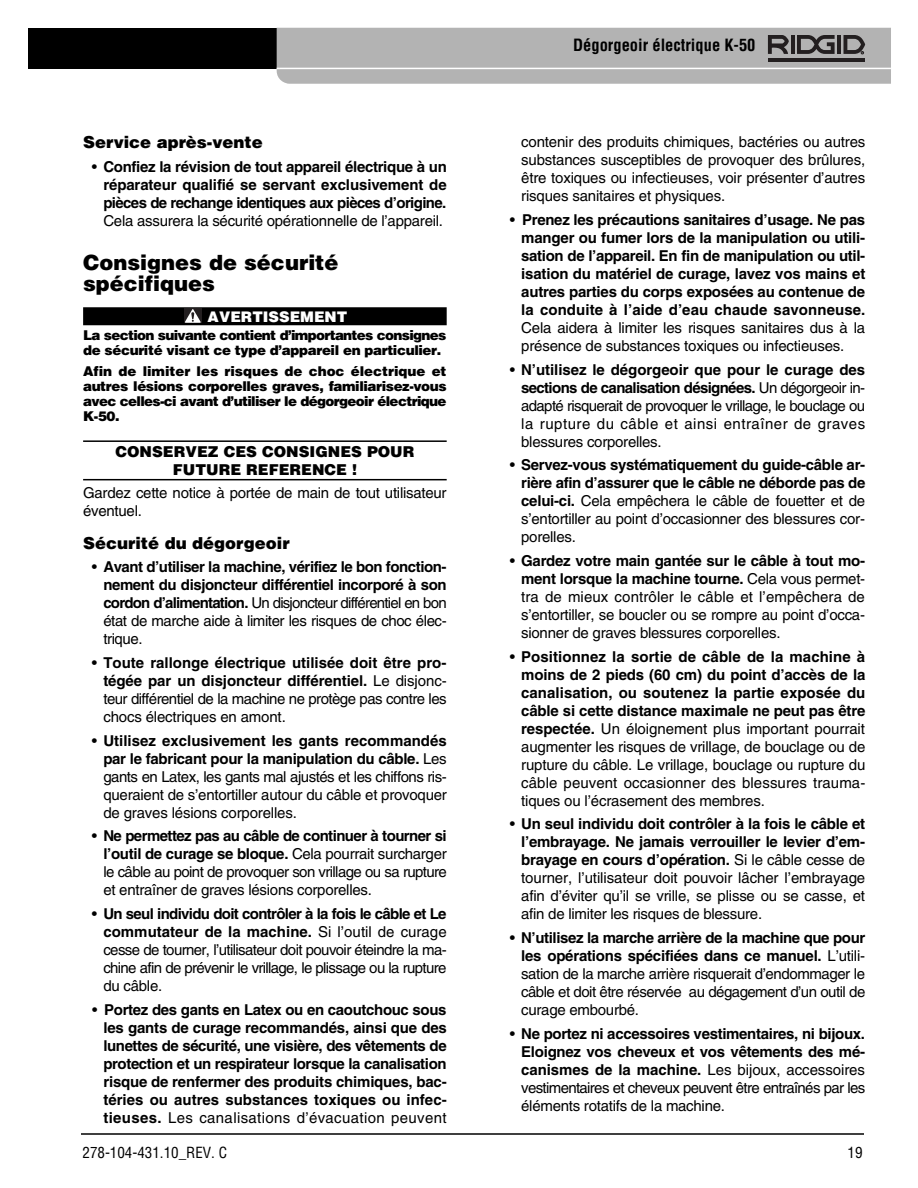
<style>
.page{position:relative;width:918px;height:1188px;background:#fff}
.page>*{position:absolute;margin:0;border:0;box-sizing:border-box;transform-origin:0 0}
.t1{font:900 21px/21px "Helvetica LT Std";color:#000}
.t2{font:900 16.5px "Helvetica LT Std";color:#000}
.t3{font:700 condensed 16.5px "Helvetica LT Std";color:#000}
.t4{font:15px/18px "Helvetica LT Std";letter-spacing:-.015em;color:#000;text-align:justify}
.t5{font:700 15px/18px "Helvetica LT Std";letter-spacing:-.02em;color:#000;text-align:justify}
.t6{font:900 15px/18px "Helvetica LT Std";color:#000;text-align:center}
.t7{font:condensed 15px "Helvetica LT Std";color:#000}
.t8{font:900 14.7px "Helvetica LT Std";color:#fff}
.t9{font:900 13.5px/15px "Helvetica LT Std";letter-spacing:-.05em;color:#000}
.s1{font-weight:400}
.s2{font-weight:700}
</style>
<div class="page">
<hr style="left:81px;top:1133px;width:783px;height:2px;background:#000">
<div style="left:28px;top:28px;width:427px;height:41px;background:#000"></div>
<svg style="left:277px;top:28px;width:614px;height:56px;background:#afafaf"></svg>
<div style="left:83px;top:307px;width:364px;height:18px;background:#000"></div>
<hr style="left:83px;top:440px;width:364px;height:2px;background:#000">
<hr style="left:83px;top:479px;width:364px;height:1px;background:#000">
<div style="left:184px;top:308px;width:17px;height:15px;background:#231f20"></div>
<svg style="left:185px;top:309px;width:16px;height:14px"></svg>
<p class="t2" style="left:83px;top:136px;width:181px">Service après-vente</p>
<p class="t5" style="left:103px;top:159px;width:345px;text-indent:-11px"><span class="s1">•</span> Confiez la révision de tout appareil électrique à un réparateur qualifié se servant exclusivement de pièces de rechange identiques aux pièces d’origine.</p>
<p class="t4" style="left:103px;top:213px;width:341px">Cela assurera la sécurité opérationnelle de l’appareil.</p>
<h1 class="t1" style="left:83px;top:254px;width:257px">Consignes de sécurité spécifiques</h1>
<p class="t8" style="left:208px;top:311px;width:141px">AVERTISSEMENT</p>
<p class="t9" style="left:83px;top:329px;width:365px">La section suivante contient d’importantes consignes de sécurité visant ce type d’appareil en particulier.</p>
<p class="t9" style="left:83px;top:365px;width:365px;text-align:justify">Afin de limiter les risques de choc électrique et autres lésions corporelles graves, familiarisez-vous avec celles-ci avant d’utiliser le dégorgeoir électrique K-50.</p>
<p class="t6" style="left:115px;top:444px;width:301px">CONSERVEZ CES CONSIGNES POUR<br>FUTURE REFERENCE !</p>
<p class="t4" style="left:83px;top:485px;width:365px">Gardez cette notice à portée de main de tout utilisateur éventuel.</p>
<p class="t2" style="left:83px;top:537px;width:208px">Sécurité du dégorgeoir</p>
<p class="t5" style="left:103px;top:559px;width:345px;text-indent:-11px"><span class="s1">•</span> Avant d’utiliser la machine, vérifiez le bon fonction&shy;nement du disjoncteur différentiel incorporé à son cordon d’alimentation. <span class="s1">Un disjoncteur différentiel en bon état de marche aide à limiter les risques de choc élec&shy;trique.</span></p>
<p class="t4" style="left:103px;top:655px;width:345px;text-indent:-11px">• <span class="s2">Toute rallonge électrique utilisée doit être pro&shy;tégée par un disjoncteur différentiel.</span> Le disjonc&shy;teur différentiel de la machine ne protège pas contre les chocs électriques en amont.</p>
<p class="t4" style="left:103px;top:733px;width:345px;text-indent:-11px">• <span class="s2">Utilisez exclusivement les gants recommandés par le fabricant pour la manipulation du câble.</span> Les gants en Latex, les gants mal ajustés et les chiffons ris&shy;queraient de s’entortiller autour du câble et provoquer de graves lésions corporelles.</p>
<p class="t4" style="left:103px;top:829px;width:345px;text-indent:-11px">• <span class="s2">Ne permettez pas au câble de continuer à tourner si l’outil de curage se bloque.</span> Cela pourrait surcharger le câble au point de provoquer son vrillage ou sa rupture et entraîner de graves lésions corporelles.</p>
<p class="t4" style="left:103px;top:906px;width:345px;text-indent:-11px">• <span class="s2">Un seul individu doit contrôler à la fois le câble et Le commutateur de la machine.</span> Si l’outil de curage cesse de tourner, l’utilisateur doit pouvoir éteindre la ma&shy;chine afin de prévenir le vrillage, le plissage ou la rupture du câble.</p>
<p class="t5" style="left:103px;top:1002px;width:345px;text-indent:-11px"><span class="s1">•</span> Portez des gants en Latex ou en caoutchouc sous les gants de curage recommandés, ainsi que des lunettes de sécurité, une visière, des vêtements de protection et un respirateur lorsque la canalisation risque de renfermer des produits chimiques, bac&shy;téries ou autres substances toxiques ou infec&shy;tieuses. <span class="s1">Les canalisations d’évacuation peuvent</span></p>
<p class="t3" style="left:573px;top:39px;width:184px">Dégorgeoir électrique K-50</p>
<p class="t4" style="left:521px;top:134px;width:346px">contenir des produits chimiques, bactéries ou autres substances susceptibles de provoquer des brûlures, être toxiques ou infectieuses, voir présenter d’autres risques sanitaires et physiques.</p>
<p class="t5" style="left:521px;top:212px;width:346px;text-indent:-11px"><span class="s1">•</span> Prenez les précautions sanitaires d’usage. Ne pas manger ou fumer lors de la manipulation ou utili&shy;sation de l’appareil. En fin de manipulation ou util&shy;isation du matériel de curage, lavez vos mains et autres parties du corps exposées au contenue de la conduite à l’aide d’eau chaude savonneuse.</p>
<p class="t4" style="left:521px;top:320px;width:346px">Cela aidera à limiter les risques sanitaires dus à la présence de substances toxiques ou infectieuses.</p>
<p class="t4" style="left:521px;top:362px;width:346px;text-indent:-11px">• <span class="s2">N’utilisez le dégorgeoir que pour le curage des sections de canalisation désignées.</span> Un dégorgeoir in&shy;adapté risquerait de provoquer le vrillage, le bouclage ou la rupture du câble et ainsi entraîner de graves blessures corporelles.</p>
<p class="t5" style="left:521px;top:457px;width:346px;text-indent:-11px"><span class="s1">•</span> Servez-vous systématiquement du guide-câble ar&shy;rière afin d’assurer que le câble ne déborde pas de celui-ci. <span class="s1">Cela empêchera le câble de fouetter et de s’entortiller au point d’occasionner des blessures cor&shy;porelles.</span></p>
<p class="t4" style="left:521px;top:553px;width:346px;text-indent:-11px">• <span class="s2">Gardez votre main gantée sur le câble à tout mo&shy;ment lorsque la machine tourne.</span> Cela vous permet&shy;tra de mieux contrôler le câble et l’empêchera de s’entortiller, se boucler ou se rompre au point d’occa&shy;sionner de graves blessures corporelles.</p>
<p class="t4" style="left:521px;top:649px;width:346px;text-indent:-11px">• <span class="s2">Positionnez la sortie de câble de la machine à moins de 2 pieds (60 cm) du point d’accès de la canalisation, ou soutenez la partie exposée du câble si cette distance maximale ne peut pas être respectée.</span> Un éloignement plus important pourrait augmenter les risques de vrillage, de bouclage ou de rupture du câble. Le vrillage, bouclage ou rupture du câble peuvent occasionner des blessures trauma&shy;tiques ou l’écrasement des membres.</p>
<p class="t4" style="left:521px;top:817px;width:346px;text-indent:-11px">• <span class="s2">Un seul individu doit contrôler à la fois le câble et l’embrayage. Ne jamais verrouiller le levier d’em&shy;brayage en cours d’opération.</span> Si le câble cesse de tourner, l’utilisateur doit pouvoir lâcher l’embrayage afin d’éviter qu’il se vrille, se plisse ou se casse, et afin de limiter les risques de blessure.</p>
<p class="t4" style="left:521px;top:930px;width:346px;text-indent:-11px">• <span class="s2">N’utilisez la marche arrière de la machine que pour les opérations spécifiées dans ce manuel.</span> L’utili&shy;sation de la marche arrière risquerait d’endommager le câble et doit être réservée au dégagement d’un outil de curage embourbé.</p>
<p class="t5" style="left:521px;top:1026px;width:346px;text-indent:-11px"><span class="s1">•</span> Ne portez ni accessoires vestimentaires, ni bijoux.<br>Eloignez vos cheveux et vos vêtements des mé&shy;canismes de la machine. <span class="s1">Les bijoux, accessoires vestimentaires et cheveux peuvent être entraînés par les éléments rotatifs de la machine.</span></p>
<p class="t7" style="left:82px;top:1146px;width:146px">278-104-431.10_REV. C</p>
<p class="t7" style="left:848px;top:1146px;width:16px">19</p>
</div>
